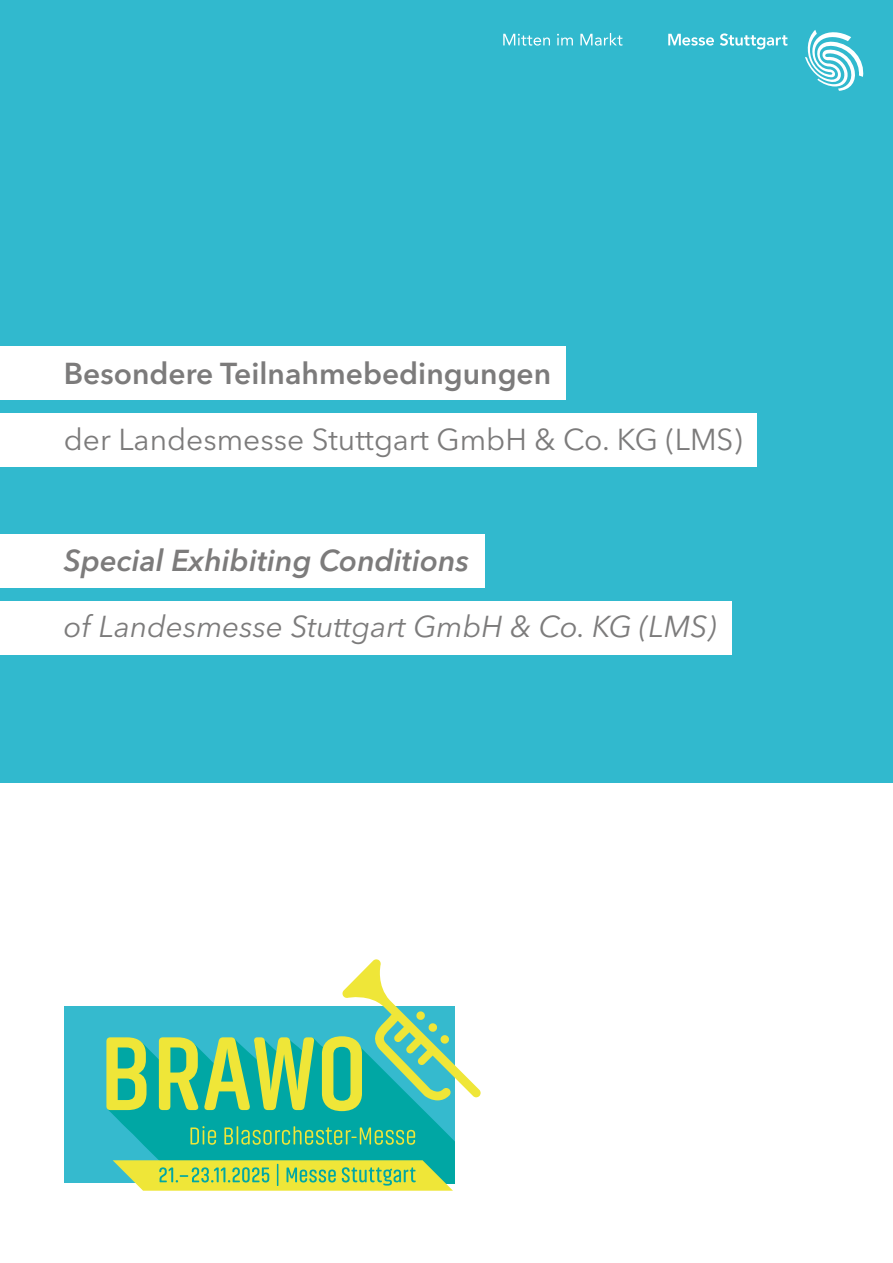
<style>
.page{position:relative;width:893px;height:1263px;background:#fff}
.page>*{position:absolute;margin:0;border:0;box-sizing:border-box;transform-origin:0 0}
.t1{font:30px "Avenir Next LT Pro";color:#7c7b7b}
.t2{font:italic 30px "Avenir Next LT Pro";color:#7c7b7b}
.t3{font:600 30px "Avenir Next LT Pro";color:#7c7b7b}
.t4{font:italic 600 30px "Avenir Next LT Pro";color:#7c7b7b}
</style>
<div class="page">
<div style="left:0;top:0;width:893px;height:782px;background:#31b9ce"></div>
<svg style="left:720px;top:33px;width:67px;height:16px"></svg>
<svg style="left:805px;top:30px;width:58px;height:61px"></svg>
<svg style="left:668px;top:34px;width:46px;height:12px"></svg>
<svg style="left:557px;top:34px;width:16px;height:11px"></svg>
<svg style="left:580px;top:33px;width:42px;height:13px"></svg>
<svg style="left:503px;top:34px;width:47px;height:12px"></svg>
<div style="left:0;top:346px;width:566px;height:54px;background:#fff"></div>
<div style="left:0;top:535px;width:485px;height:53px;background:#fff"></div>
<div style="left:0;top:413px;width:757px;height:54px;background:#fff"></div>
<div style="left:0;top:602px;width:731px;height:53px;background:#fff"></div>
<div style="left:64px;top:1006px;width:391px;height:177px;background:#35bace"></div>
<svg style="left:108px;top:1039px;width:347px;height:144px;background:#07a9a9"></svg>
<svg style="left:190px;top:1126px;width:26px;height:19px"></svg>
<svg style="left:224px;top:1126px;width:191px;height:19px;background:#3fb786"></svg>
<svg style="left:106px;top:1037px;width:41px;height:73px;background:#a4d25b"></svg>
<svg style="left:159px;top:1037px;width:155px;height:73px;background:#84ca6d"></svg>
<svg style="left:322px;top:959px;width:159px;height:152px"></svg>
<svg style="left:113px;top:1160px;width:340px;height:31px;background:#c1da54"></svg>
<p class="t3" style="left:64px;top:355px;width:489px">Besondere Teilnahmebedingungen</p>
<p class="t1" style="left:64px;top:421px;width:680px">der Landesmesse Stuttgart GmbH &amp; Co. KG (LMS)</p>
<p class="t4" style="left:64px;top:542px;width:407px">Special Exhibiting Conditions</p>
<p class="t2" style="left:64px;top:608px;width:654px">of Landesmesse Stuttgart GmbH &amp; Co. KG (LMS)</p>
</div>
